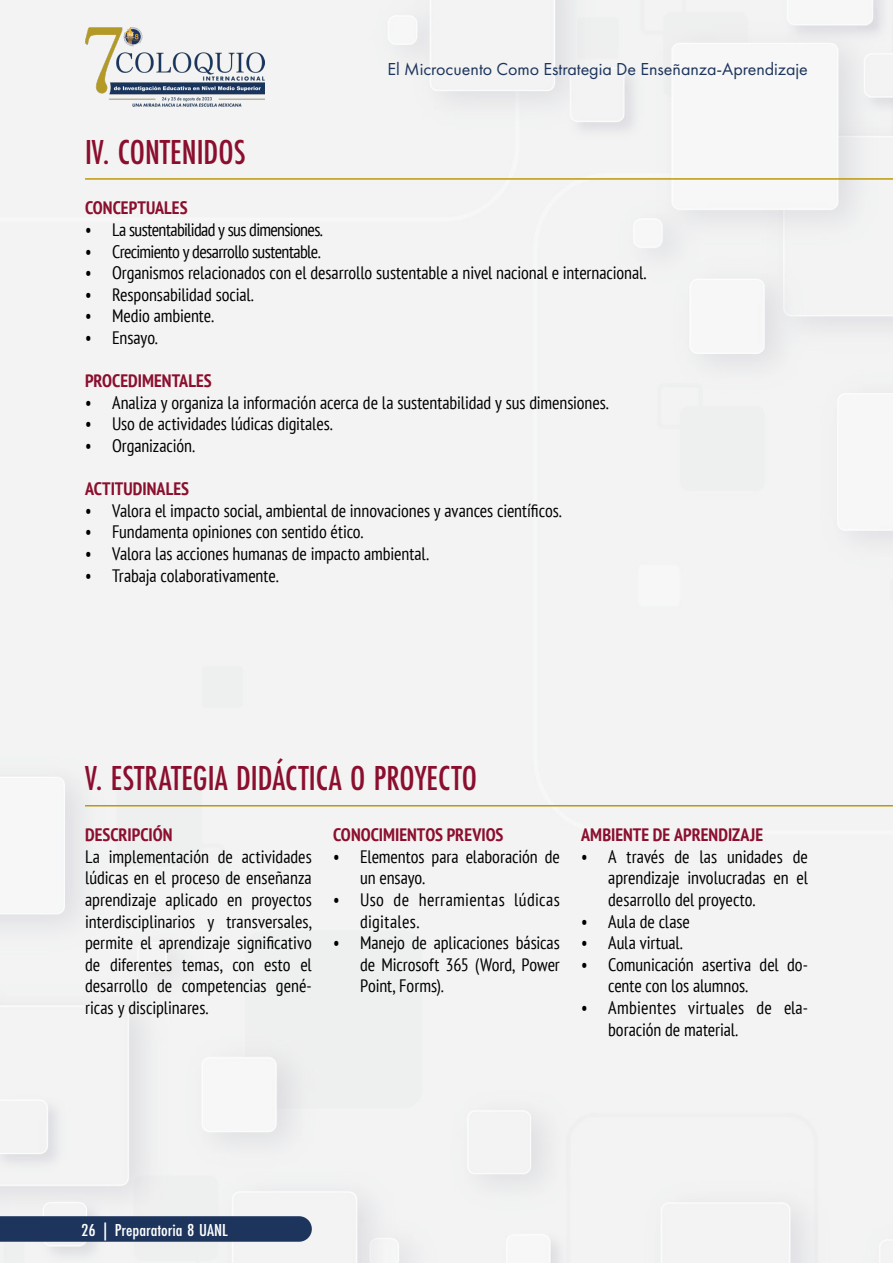
<style>
.page{position:relative;width:893px;height:1263px;background:#f2f3f2}
.page>*{position:absolute;margin:0;border:0;box-sizing:border-box;transform-origin:0 0}
.t1{font:500 36px "Futura PT Cond";color:#8b0e2e}
.t2{font:condensed 18px/21.6px "PT Sans";letter-spacing:-.005em;color:#000;text-align:justify}
.t3{font:700 condensed 18px "PT Sans";color:#8b0e2e}
.t4{font:condensed 18px "PT Sans";letter-spacing:-.035em;color:#000}
.t5{font:18px "Futura PT";color:#1d345c}
.t6{font:condensed 18px/21.6px "PT Sans";letter-spacing:.02em;color:#000}
.t7{font:500 18px "Futura PT Cond";color:#fff;scale:1.08 1}
</style>
<div class="page">
<svg style="left:0;top:1216px;width:312px;height:26px;background:#22385f"></svg>
<img style="left:85px;top:27px;width:179px;height:82px">
<hr style="left:85px;top:178px;width:808px;height:2px;background:#bd9909">
<hr style="left:85px;top:805px;width:808px;height:1px;background:#bd9909">
<h1 class="t1" style="left:85px;top:130px;width:162px">IV. CONTENIDOS</h1>
<p class="t5" style="left:387px;top:58px;width:422px">El Microcuento Como Estrategia De Enseñanza-Aprendizaje</p>
<p class="t3" style="left:85px;top:196px;width:104px">CONCEPTUALES</p>
<p class="t4" style="left:85px;top:218px;width:239px">• La sustentabilidad y sus dimensiones.</p>
<p class="t4" style="left:85px;top:240px;width:237px">• Crecimiento y desarrollo sustentable.</p>
<p class="t2" style="left:85px;top:262px;width:563px">• Organismos relacionados con el desarrollo sustentable a nivel nacional e internacional.</p>
<p class="t2" style="left:85px;top:283px;width:170px">• Responsabilidad social.</p>
<p class="t2" style="left:85px;top:305px;width:130px">• Medio ambiente.</p>
<p class="t2" style="left:85px;top:326px;width:74px">• Ensayo.</p>
<p class="t3" style="left:85px;top:369px;width:128px">PROCEDIMENTALES</p>
<p class="t2" style="left:85px;top:391px;width:525px">• Analiza y organiza la información acerca de la sustentabilidad y sus dimensiones.</p>
<p class="t2" style="left:85px;top:413px;width:249px">• Uso de actividades lúdicas digitales.</p>
<p class="t2" style="left:85px;top:434px;width:111px">• Organización.</p>
<p class="t3" style="left:85px;top:477px;width:106px">ACTITUDINALES</p>
<p class="t2" style="left:85px;top:499px;width:478px">• Valora el impacto social, ambiental de innovaciones y avances científicos.</p>
<p class="t2" style="left:85px;top:521px;width:280px">• Fundamenta opiniones con sentido ético.</p>
<p class="t2" style="left:85px;top:542px;width:345px">• Valora las acciones humanas de impacto ambiental.</p>
<p class="t2" style="left:85px;top:564px;width:195px">• Trabaja colaborativamente.</p>
<h1 class="t1" style="left:85px;top:757px;width:393px">V. ESTRATEGIA DIDÁCTICA O PROYECTO</h1>
<p class="t3" style="left:85px;top:823px;width:89px">DESCRIPCIÓN</p>
<p class="t2" style="left:85px;top:845px;width:228px">La implementación de actividades lúdicas en el proceso de enseñanza aprendizaje aplicado en proyectos interdisciplinarios y transversales, permite el aprendizaje significativo de diferentes temas, con esto el desarrollo de competencias gené&shy;ricas y disciplinares.</p>
<p class="t3" style="left:333px;top:823px;width:172px">CONOCIMIENTOS PREVIOS</p>
<p class="t2" style="left:360px;top:845px;width:201px;text-indent:-27px">• Elementos para elaboración de un ensayo.</p>
<p class="t6" style="left:360px;top:888px;width:201px;text-indent:-27px">• Uso de herramientas lúdicas digitales.</p>
<p class="t2" style="left:360px;top:932px;width:201px;text-indent:-27px">• Manejo de aplicaciones básicas de Microsoft 365 (Word, Power Point, Forms).</p>
<p class="t3" style="left:581px;top:823px;width:184px">AMBIENTE DE APRENDIZAJE</p>
<p class="t2" style="left:608px;top:845px;width:201px;text-indent:-27px">• A través de las unidades de aprendizaje involucradas en el desarrollo del proyecto.</p>
<p class="t2" style="left:581px;top:910px;width:110px">• Aula de clase</p>
<p class="t2" style="left:581px;top:932px;width:103px">• Aula virtual.</p>
<p class="t2" style="left:608px;top:953px;width:201px;text-indent:-27px">• Comunicación asertiva del do&shy;cente con los alumnos.</p>
<p class="t2" style="left:608px;top:996px;width:201px;text-indent:-27px">• Ambientes virtuales de ela&shy;boración de material.</p>
<p class="t7" style="left:81px;top:1219px;width:137px">26 | Preparatoria 8 UANL</p>
</div>
